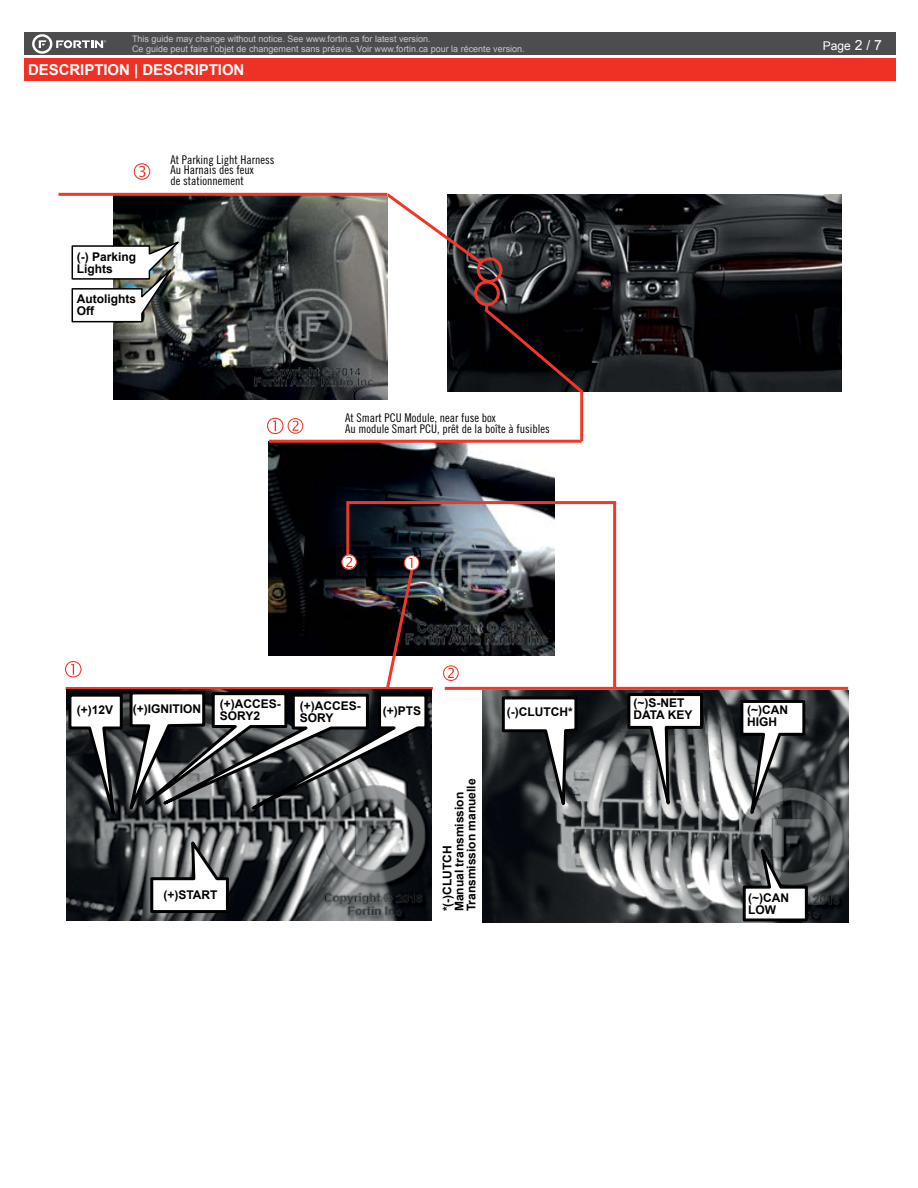
<style>
.page{position:relative;width:918px;height:1188px;background:#fff}
.page>*{position:absolute;margin:0;border:0;box-sizing:border-box;transform-origin:0 0}
.t1{font:700 15px "Arial";letter-spacing:-.005em;color:#fff}
.t2{font:700 12px/12px "Arial";color:#000}
.t3{font:12px/10.5px "Trade Gothic LT Std Cn 18";color:#000}
.t4{font:12px "Arial";color:#fff}
.t5{font:9px/9.8px "Arial";color:#c7c8ca}
.s1{font-size:13.95px}
</style>
<div class="page">
<div style="left:24px;top:33px;width:872px;height:22px;background:#4d4d4f"></div>
<div style="left:24px;top:58px;width:872px;height:23px;background:#ee3124"></div>
<svg style="left:32px;top:34px;width:74px;height:20px"></svg>
<svg style="left:267px;top:418px;width:36px;height:16px"></svg>
<img style="left:269px;top:443px;width:285px;height:111px">
<hr style="left:269px;top:440px;width:313px;height:3px;background:#ef3829">
<hr style="left:445px;top:687px;width:403px;height:3px;background:#ef3829">
<img style="left:482px;top:690px;width:366px;height:233px">
<img style="left:67px;top:691px;width:364px;height:230px">
<img style="left:447px;top:195px;width:395px;height:197px">
<div style="left:477px;top:257px;width:25px;height:26px;border:3px solid #ef3829;border-radius:50%"></div>
<svg style="left:383px;top:192px;width:103px;height:75px"></svg>
<div style="left:474px;top:280px;width:26px;height:26px;border:3px solid #ef3829;border-radius:50%"></div>
<svg style="left:483px;top:301px;width:102px;height:143px"></svg>
<svg style="left:345px;top:500px;width:273px;height:191px"></svg>
<img style="left:113px;top:196px;width:274px;height:203px">
<svg style="left:71px;top:238px;width:113px;height:85px"></svg>
<svg style="left:134px;top:163px;width:16px;height:17px"></svg>
<hr style="left:58px;top:193px;width:329px;height:3px;background:#ef3829">
<svg style="left:626px;top:692px;width:79px;height:141px"></svg>
<svg style="left:65px;top:554px;width:364px;height:361px"></svg>
<svg style="left:739px;top:698px;width:70px;height:225px"></svg>
<svg style="left:500px;top:695px;width:79px;height:131px"></svg>
<p class="t5" style="left:132px;top:34px;width:394px">This guide may change without notice. See www.fortin.ca for latest version.<br>Ce guide peut faire l’objet de changement sans préavis. Voir www.fortin.ca pour la récente version.</p>
<p class="t1" style="left:28px;top:59px;width:218px">DESCRIPTION | DESCRIPTION</p>
<p class="t2" style="left:77px;top:251px;width:61px">(-) Parking<br>Lights</p>
<p class="t2" style="left:77px;top:293px;width:61px">Autolights<br>Off</p>
<p class="t3" style="left:171px;top:154px;width:105px">At Parking Light Harness<br>Au Harnais des feux<br>de stationnement</p>
<p class="t3" style="left:345px;top:413px;width:206px">At Smart PCU Module, near fuse box<br>Au module Smart PCU, prêt de la boîte à fusibles</p>
<p class="t4" style="left:823px;top:38px;width:61px">Page <span class="s1">2 / 7</span></p>
<p class="t2" style="left:77px;top:704px;width:38px">(+)12V</p>
<p class="t2" style="left:133px;top:703px;width:70px">(+)IGNITION</p>
<p class="t2" style="left:633px;top:697px;width:61px">(~)S-NET<br>DATA KEY</p>
<p class="t2" style="left:220px;top:698px;width:62px">(+)ACCES-<br>SORY2</p>
<p class="t2" style="left:300px;top:700px;width:62px">(+)ACCES-<br>SORY</p>
<p class="t2" style="left:383px;top:705px;width:40px">(+)PTS</p>
<p class="t2" style="left:507px;top:706px;width:67px">(-)CLUTCH*</p>
<p class="t2" style="left:163px;top:889px;width:56px">(+)START</p>
<p class="t2" style="left:441px;top:911px;width:134px;rotate:-90deg">*(-)CLUTCH<br>Manual transmission<br>Transmission manuelle</p>
<p class="t2" style="left:747px;top:704px;width:42px">(~)CAN<br>HIGH</p>
<p class="t2" style="left:748px;top:892px;width:42px">(~)CAN<br>LOW</p>
</div>
